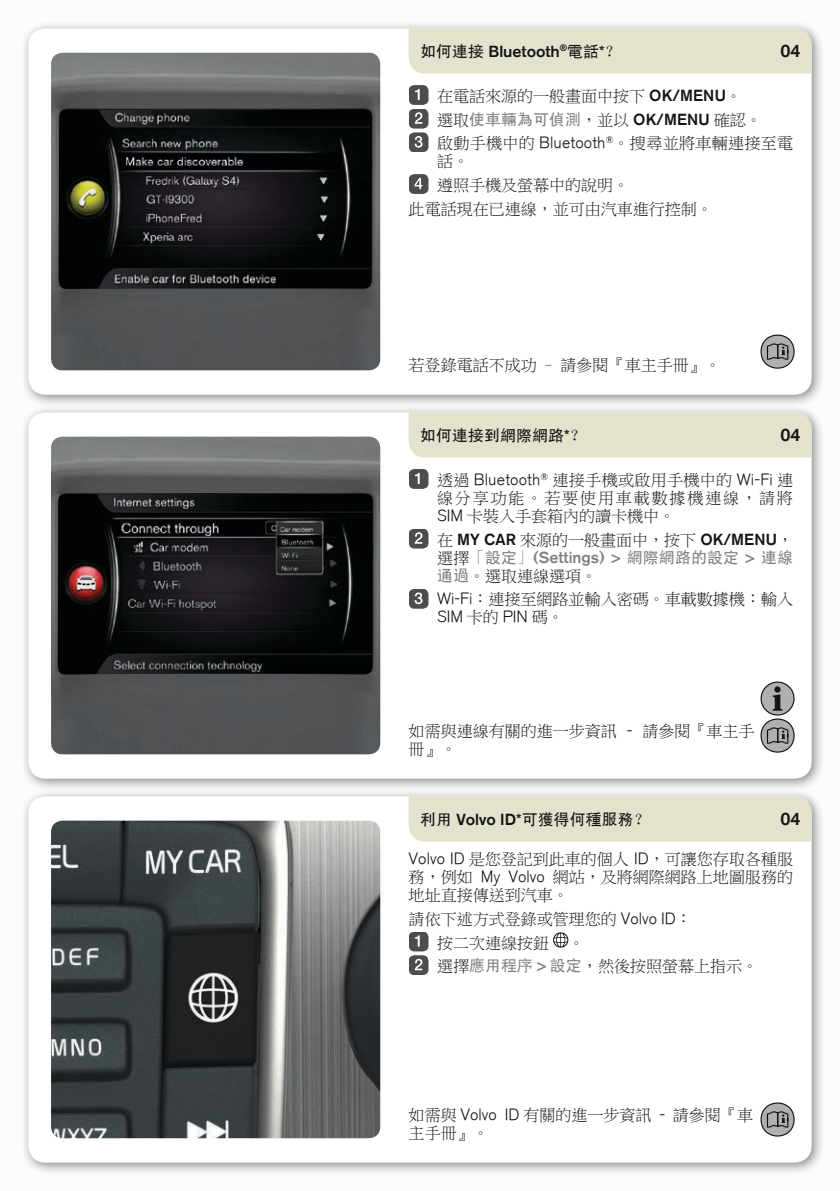
<style>
.page{position:relative;width:840px;height:1191px;background:#fff}
.page>*{position:absolute;margin:0;border:0;box-sizing:border-box;transform-origin:0 0}
.t1{font:300 18px "Volvo Sans";color:#121515}
.t2{font:16px/18px "Ming Li U";color:#121515}
.t3{font:16px "MS Hei";color:#121515}
.t4{font:16px "MS Hei";color:#818282}
.t5{font:300 16px "Volvo Sans";color:#121515}
.t6{font:300 16px "Volvo Sans";color:#121515}
.s1{font-family:"MS Hei";font-weight:400}
.s2{font-family:"Volvo Sans";font-weight:300}
.s3{font-family:"MS Hei";color:#818282}
.s4{font-family:"Ming Li U";color:#121515}
.s5{font-family:"Ming Li U";font-weight:400}
.s6{font-family:"Volvo Sans";font-weight:300;color:#818282}
</style>
<div class="page">
<div style="left:0;top:0;width:839px;height:1191px;background:#f6f6f6"></div>
<div style="left:20px;top:20px;width:804px;height:388px;background:#121515;opacity:.5"></div>
<div style="left:28px;top:28px;width:783px;height:367px;background:#fff;border-radius:17px"></div>
<div style="left:20px;top:404px;width:804px;height:388px;background:#121515;opacity:.5"></div>
<div style="left:28px;top:412px;width:783px;height:366px;background:#fff;border-radius:17px"></div>
<div style="left:20px;top:788px;width:804px;height:388px;background:#121515;opacity:.5"></div>
<div style="left:28px;top:796px;width:783px;height:366px;background:#fff;border-radius:17px"></div>
<img style="left:51px;top:53px;width:329px;height:317px">
<svg style="left:67px;top:109px;width:294px;height:1px"></svg>
<div style="left:408px;top:28px;width:403px;height:46px;background:#e4e1cc"></div>
<img style="left:51px;top:437px;width:329px;height:317px">
<svg style="left:66px;top:493px;width:296px;height:1px"></svg>
<div style="left:408px;top:412px;width:403px;height:46px;background:#e4e1cc"></div>
<div style="left:408px;top:796px;width:403px;height:45px;background:#e4e1cc"></div>
<img style="left:51px;top:820px;width:329px;height:318px">
<svg style="left:409px;top:85px;width:19px;height:67px"></svg>
<svg style="left:409px;top:174px;width:19px;height:20px"></svg>
<svg style="left:760px;top:334px;width:34px;height:35px"></svg>
<svg style="left:409px;top:469px;width:19px;height:20px"></svg>
<svg style="left:409px;top:529px;width:19px;height:19px"></svg>
<svg style="left:409px;top:589px;width:19px;height:19px"></svg>
<svg style="left:760px;top:718px;width:34px;height:34px"></svg>
<div style="left:760px;top:682px;width:33px;height:33px;background:#afb0b1;border-radius:50%"></div>
<div style="left:760px;top:681px;width:34px;height:34px;border:1px solid #121515;border-radius:50%"></div>
<svg style="left:772px;top:686px;width:10px;height:24px"></svg>
<svg style="left:760px;top:1102px;width:34px;height:34px"></svg>
<svg style="left:553px;top:932px;width:15px;height:15px"></svg>
<svg style="left:409px;top:932px;width:19px;height:43px"></svg>
<p class="t5" style="left:420px;top:41px;width:202px"><span class="s1">如何連接</span> Bluetooth<sup>®</sup><span class="s1">電話</span>*<span class="s1">？</span></p>
<p class="t1" style="left:780px;top:40px;width:22px">04</p>
<p class="t2" style="left:437px;top:84px;width:357px;line-height:23.6px">在電話來源的一般畫面中按下 <span class="s2">OK/MENU</span>。<br>選取<span class="s3">使車輛為可偵測</span>，並以 <span class="s2">OK/MENU</span> 確認。<br>啟動手機中的 <span class="s2">Bluetooth</span><sup>®</sup>。搜尋並將車輛連接至電</p>
<p class="t2" style="left:437px;top:153px;width:33px">話。</p>
<p class="t2" style="left:437px;top:176px;width:193px">遵照手機及螢幕中的說明。</p>
<p class="t2" style="left:408px;top:200px;width:305px">此電話現在已連線，並可由汽車進行控制。</p>
<p class="t2" style="left:408px;top:356px;width:313px">若登錄電話不成功 – 請參閱『車主手冊』。</p>
<p class="t3" style="left:420px;top:427px;width:167px">如何連接到網際網路<span class="s2">*</span>？</p>
<p class="t1" style="left:780px;top:424px;width:22px">04</p>
<p class="t2" style="left:437px;top:471px;width:357px;text-align:justify">透過 <span class="s2">Bluetooth</span><sup>®</sup> 連接手機或啟用手機中的 <span class="s2">Wi-Fi</span> 連線分享功能。若要使用車載數據機連線，請將<span class="s2">SIM</span> 卡裝入手套箱內的讀卡機中。</p>
<p class="t2" style="left:437px;top:531px;width:357px">在 <span class="s2">MY CAR</span> 來源的一般畫面中，按下 <span class="s2">OK/MENU</span>，</p>
<p class="t4" style="left:437px;top:549px;width:357px"><span class="s4">選擇</span>「設定」<span class="s2">(Settings) &gt;</span> 網際網路的設定 <span class="s2">&gt;</span> 連線</p>
<p class="t2" style="left:437px;top:564px;width:357px;line-height:23.6px"><span class="s3">通過</span>。選取連線選項。<br><span class="s2">Wi-Fi</span>：連接至網路並輸入密碼。車載數據機：輸入</p>
<p class="t6" style="left:437px;top:608px;width:128px">SIM <span class="s5">卡的</span> PIN <span class="s5">碼。</span></p>
<p class="t2" style="left:408px;top:722px;width:347px">如需與連線有關的進一步資訊 <span class="s2">-</span> 請參閱『車主手冊』。</p>
<p class="t3" style="left:420px;top:811px;width:231px">利用 <span class="s2">Volvo ID*</span>可獲得何種服務？</p>
<p class="t1" style="left:780px;top:808px;width:22px">04</p>
<p class="t2" style="left:408px;top:850px;width:385px;text-align:justify"><span class="s2">Volvo ID</span> 是您登記到此車的個人 <span class="s2">ID</span>，可讓您存取各種服務，例如 <span class="s2">My Volvo</span> 網站，及將網際網路上地圖服務的地址直接傳送到汽車。</p>
<p class="t2" style="left:437px;top:907px;width:322px;line-height:23.6px;text-indent:-28px">請依下述方式登錄或管理您的 <span class="s2">Volvo ID</span>：<br>按二次連線按鈕 。<br>選擇<span class="s3">應用程序</span> <span class="s6">&gt;</span> <span class="s3">設定</span>，然後按照螢幕上指示。</p>
<p class="t2" style="left:408px;top:1106px;width:345px">如需與 <span class="s2">Volvo ID</span> 有關的進一步資訊 <span class="s2">-</span> 請參閱『車主手冊』。</p>
</div>
